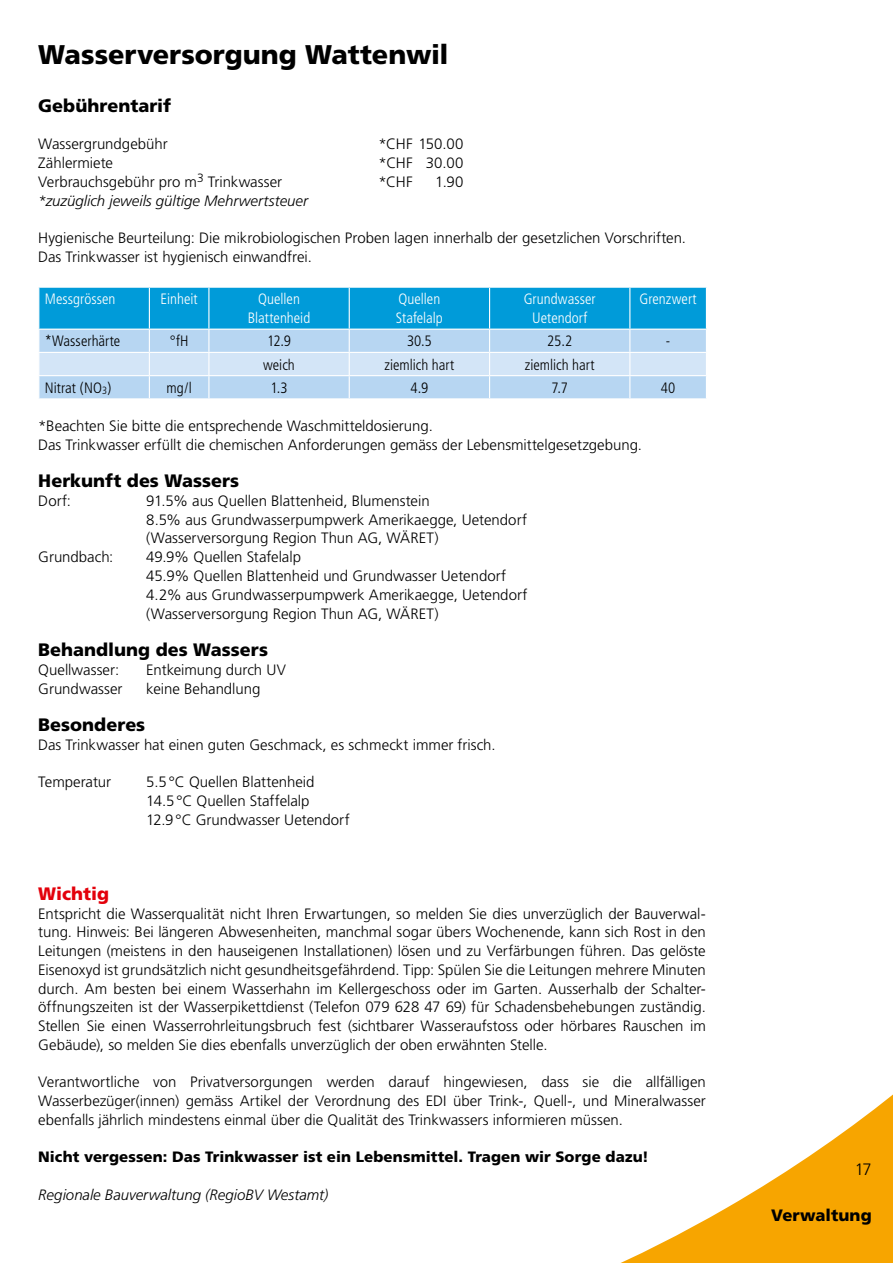
<style>
.page{position:relative;width:893px;height:1263px;background:#fff}
.page>*{position:absolute;margin:0;border:0;box-sizing:border-box;transform-origin:0 0}
.t1{font:900 27px "Frutiger";color:#000}
.t2{font:900 18px "Frutiger";color:#000}
.t3{font:900 18px "Frutiger";letter-spacing:-.005em;color:#e3000b}
.t4{font:900 16.5px "Frutiger";letter-spacing:.005em;color:#000}
.t5{font:300 16.5px "Frutiger";color:#000}
.t6{font:300 15px/18.8px "Frutiger";color:#000}
.t7{font:300 condensed 15px "Frutiger";color:#000}
.t8{font:300 condensed 15px/18.8px "Frutiger";color:#fff;text-align:center}
.t9{font:italic 300 15px "Frutiger";color:#000}
.t10{font:900 15px "Frutiger";letter-spacing:.005em;color:#000}
</style>
<div class="page">
<svg style="left:620px;top:1094px;width:273px;height:169px"></svg>
<svg style="left:38px;top:287px;width:669px;height:111px;background:#7dc5ea"></svg>
<h1 class="t1" style="left:38px;top:38px;width:412px">Wasserversorgung Wattenwil</h1>
<p class="t2" style="left:38px;top:95px;width:134px">Gebührentarif</p>
<p class="t6" style="left:38px;top:135px;width:131px">Wassergrundgebühr</p>
<p class="t6" style="left:378px;top:135px;width:87px">*CHF 150.00</p>
<p class="t6" style="left:38px;top:153px;width:76px">Zählermiete</p>
<p class="t6" style="left:378px;top:153px;width:87px">*CHF 30.00</p>
<p class="t6" style="left:38px;top:172px;width:245px">Verbrauchsgebühr pro m<sup>3</sup> Trinkwasser</p>
<p class="t6" style="left:378px;top:172px;width:36px">*CHF</p>
<p class="t6" style="left:435px;top:172px;width:30px">1.90</p>
<p class="t9" style="left:38px;top:192px;width:271px">*zuzüglich jeweils gültige Mehrwertsteuer</p>
<p class="t6" style="left:38px;top:228px;width:649px">Hygienische Beurteilung: Die mikrobiologischen Proben lagen innerhalb der gesetzlichen Vorschriften.<br>Das Trinkwasser ist hygienisch einwandfrei.</p>
<p class="t8" style="left:45px;top:290px;width:72px">Messgrössen</p>
<p class="t8" style="left:161px;top:290px;width:39px">Einheit</p>
<p class="t8" style="left:248px;top:290px;width:64px">Quellen<br>Blattenheid</p>
<p class="t8" style="left:396px;top:290px;width:48px;text-align:left">Quellen<br>Stafelalp</p>
<p class="t8" style="left:524px;top:290px;width:74px">Grundwasser<br>Uetendorf</p>
<p class="t8" style="left:639px;top:290px;width:59px">Grenzwert</p>
<p class="t7" style="left:45px;top:333px;width:77px">*Wasserhärte</p>
<p class="t7" style="left:170px;top:333px;width:20px">°fH</p>
<p class="t7" style="left:267px;top:333px;width:25px">12.9</p>
<p class="t7" style="left:407px;top:333px;width:26px">30.5</p>
<p class="t7" style="left:547px;top:333px;width:26px">25.2</p>
<p class="t7" style="left:666px;top:333px;width:6px">-</p>
<p class="t7" style="left:263px;top:356px;width:33px">weich</p>
<p class="t7" style="left:385px;top:356px;width:71px">ziemlich hart</p>
<p class="t7" style="left:525px;top:356px;width:71px">ziemlich hart</p>
<p class="t7" style="left:45px;top:379px;width:68px">Nitrat (NO<sub>3</sub>)</p>
<p class="t7" style="left:166px;top:379px;width:27px">mg/l</p>
<p class="t7" style="left:270px;top:379px;width:19px">1.3</p>
<p class="t7" style="left:410px;top:379px;width:19px">4.9</p>
<p class="t7" style="left:552px;top:379px;width:18px">7.7</p>
<p class="t7" style="left:661px;top:379px;width:16px">40</p>
<p class="t6" style="left:38px;top:416px;width:605px">*Beachten Sie bitte die entsprechende Waschmitteldosierung.<br>Das Trinkwasser erfüllt die chemischen Anforderungen gemäss der Lebensmittelgesetzgebung.</p>
<p class="t2" style="left:38px;top:470px;width:202px">Herkunft des Wassers</p>
<p class="t6" style="left:38px;top:491px;width:34px">Dorf:</p>
<p class="t6" style="left:146px;top:491px;width:382px">91.5% aus Quellen Blattenheid, Blumenstein<br>8.5% aus Grundwasserpumpwerk Amerikaegge, Uetendorf (Wasserversorgung Region Thun AG, WÄRET)</p>
<p class="t6" style="left:38px;top:548px;width:77px">Grundbach:</p>
<p class="t6" style="left:146px;top:548px;width:383px">49.9% Quellen Stafelalp<br>45.9% Quellen Blattenheid und Grundwasser Uetendorf 4.2% aus Grundwasserpumpwerk Amerikaegge, Uetendorf (Wasserversorgung Region Thun AG, WÄRET)</p>
<p class="t2" style="left:38px;top:639px;width:231px">Behandlung des Wassers</p>
<p class="t6" style="left:38px;top:660px;width:82px">Quellwasser:</p>
<p class="t6" style="left:146px;top:660px;width:141px">Entkeimung durch UV</p>
<p class="t6" style="left:38px;top:679px;width:86px">Grundwasser</p>
<p class="t6" style="left:146px;top:679px;width:116px">keine Behandlung</p>
<p class="t2" style="left:38px;top:714px;width:109px">Besonderes</p>
<p class="t6" style="left:38px;top:735px;width:459px">Das Trinkwasser hat einen guten Geschmack, es schmeckt immer frisch.</p>
<p class="t6" style="left:38px;top:773px;width:74px">Temperatur</p>
<p class="t6" style="left:146px;top:773px;width:205px">5.5°C Quellen Blattenheid<br>14.5°C Quellen Staffelalp<br>12.9°C Grundwasser Uetendorf</p>
<p class="t3" style="left:38px;top:883px;width:72px">Wichtig</p>
<p class="t6" style="left:38px;top:904px;width:669px;text-align:justify">Entspricht die Wasserqualität nicht Ihren Erwartungen, so melden Sie dies unverzüglich der Bauverwal&shy;tung. Hinweis: Bei längeren Abwesenheiten, manchmal sogar übers Wochenende, kann sich Rost in den Leitungen (meistens in den hauseigenen Installationen) lösen und zu Verfärbungen führen. Das gelöste Eisenoxyd ist grundsätzlich nicht gesundheitsgefährdend. Tipp: Spülen Sie die Leitungen mehrere Minuten durch. Am besten bei einem Wasserhahn im Kellergeschoss oder im Garten. Ausserhalb der Schalter&shy;öffnungszeiten ist der Wasserpikettdienst (Telefon 079 628 47 69) für Schadensbehebungen zuständig.<br>Stellen Sie einen Wasserrohrleitungsbruch fest (sichtbarer Wasseraufstoss oder hörbares Rauschen im Gebäude), so melden Sie dies ebenfalls unverzüglich der oben erwähnten Stelle.</p>
<p class="t6" style="left:38px;top:1073px;width:669px;text-align:justify">Verantwortliche von Privatversorgungen werden darauf hingewiesen, dass sie die allfälligen Wasserbezüger(innen) gemäss Artikel der Verordnung des EDI über Trink-, Quell-, und Mineralwasser ebenfalls jährlich mindestens einmal über die Qualität des Trinkwassers informieren müssen.</p>
<p class="t10" style="left:38px;top:1148px;width:612px">Nicht vergessen: Das Trinkwasser ist ein Lebensmittel. Tragen wir Sorge dazu!</p>
<p class="t9" style="left:38px;top:1186px;width:291px">Regionale Bauverwaltung (RegioBV Westamt)</p>
<p class="t5" style="left:855px;top:1159px;width:19px">17</p>
<p class="t4" style="left:771px;top:1205px;width:102px">Verwaltung</p>
</div>
